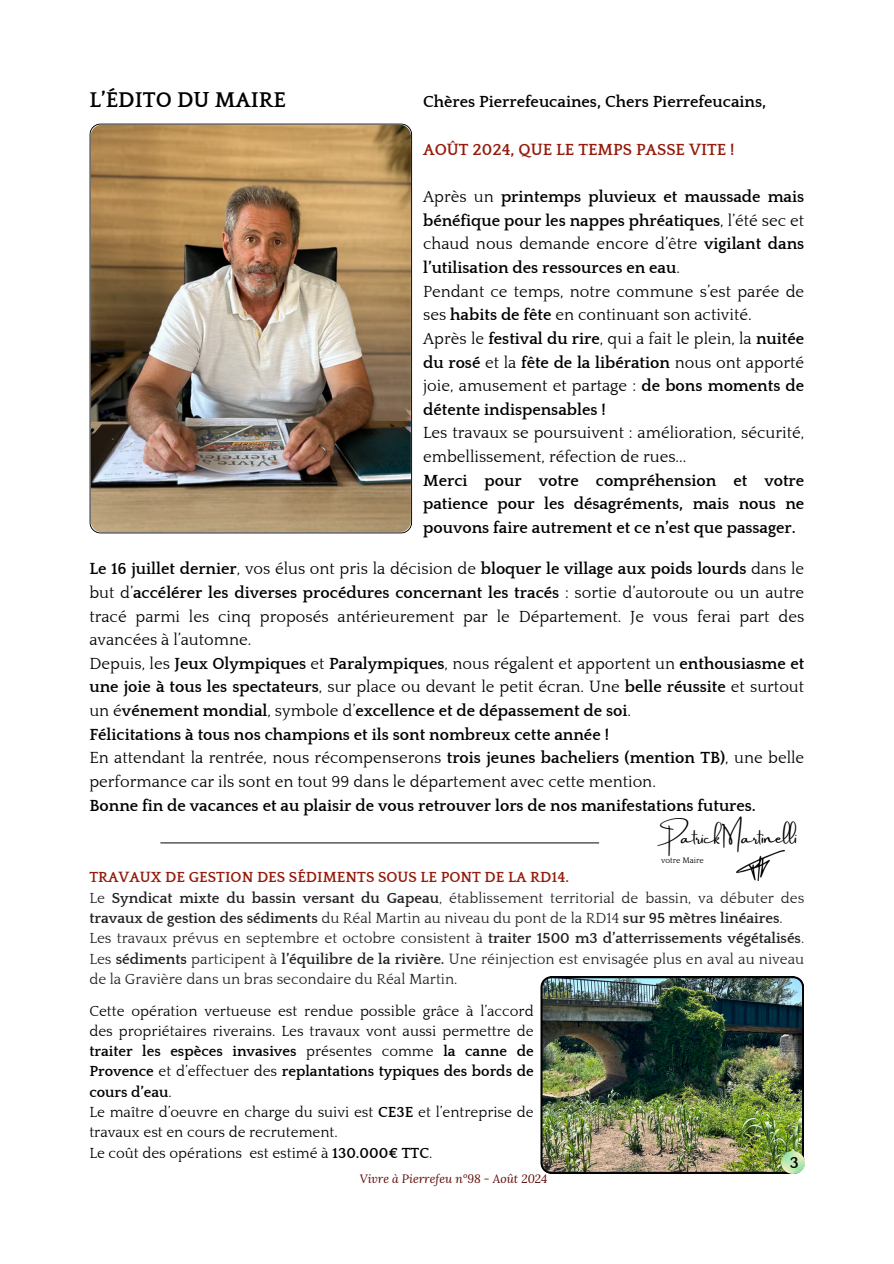
<style>
.page{position:relative;width:894px;height:1264px;background:#fff}
.page>*{position:absolute;margin:0;border:0;box-sizing:border-box;transform-origin:0 0}
.t1{font:700 21.9px "Quattrocento";color:#000001}
.t2{font:17.1px "Amsterdam Two";color:#000001}
.t3{font:700 16.5px/23.7px "Quattrocento";color:#000001}
.t4{font:700 16.5px "Quattrocento";color:#941b0c}
.t5{font:700 16.35px "Quattrocento";color:#000}
.t6{font:15px/20.2px "Quattrocento";color:#222}
.t7{font:15px/20.2px "Quattrocento";color:#000}
.t8{font:italic 12px "Lora";color:#5b0905}
.t9{font:8.25px "Quattrocento";color:#000001}
.s1{font-weight:400}
.s2{font-weight:700;color:#941b0c}
.s3{font-weight:700}
</style>
<div class="page">
<img style="left:89px;top:123px;width:323px;height:410px">
<img style="left:736px;top:850px;width:48px;height:31px">
<img style="left:540px;top:976px;width:263px;height:198px">
<img style="left:781px;top:1151px;width:22px;height:22px">
<hr style="left:160px;top:842px;width:439px;height:1px;background:#222">
<p class="t1" style="left:89px;top:89px;width:198px">L’ÉDITO DU MAIRE</p>
<h4 class="t3" style="left:423px;top:91px;width:344px">Chères Pierrefeucaines, Chers Pierrefeucains,</h4>
<h4 class="t4" style="left:423px;top:141px;width:313px">AOÛT 2024, QUE LE TEMPS PASSE VITE !</h4>
<p class="t3" style="left:423px;top:185px;width:382px"><span class="s1">Après un</span> printemps pluvieux et maussade mais bénéfique pour les nappes phréatiques<span class="s1">, l’été sec et chaud nous demande encore d’être</span> vigilant dans l’utilisation des ressources en eau<span class="s1">.<br>Pendant ce temps, notre commune s’est parée de ses</span> habits de fête <span class="s1">en continuant son activité.<br>Après le</span> festival du rire<span class="s1">, qui a fait le plein, la</span> nuitée du rosé <span class="s1">et la</span> fête de la libération <span class="s1">nous ont apporté joie, amusement et partage :</span> de bons moments de détente indispensables !<br><span class="s1">Les travaux se poursuivent : amélioration, sécurité, embellissement, réfection de rues...<br></span>Merci pour votre compréhension et votre patience pour les désagréments, mais nous ne pouvons faire autrement et ce n’est que passager.</p>
<p class="t3" style="left:89px;top:557px;width:716px">Le 16 juillet dernier<span class="s1">, vos élus ont pris la décision de</span> bloquer le village aux poids lourds <span class="s1">dans le but d’</span>accélérer les diverses procédures concernant les tracés <span class="s1">: sortie d’autoroute ou un autre tracé parmi les cinq proposés antérieurement par le Département. Je vous ferai part des avancées à l’automne.<br>Depuis, les</span> Jeux Olympiques <span class="s1">et</span> Paralympiques<span class="s1">, nous régalent et apportent un</span> enthousiasme et une joie à tous les spectateurs<span class="s1">, sur place ou devant le petit écran. Une</span> belle réussite <span class="s1">et surtout un é</span>vénement mondial<span class="s1">, symbole d’</span>excellence et de dépassement de soi<span class="s1">.<br></span>Félicitations à tous nos champions et ils sont nombreux cette année !<br><span class="s1">En attendant la rentrée, nous récompenserons</span> trois jeunes bacheliers (mention TB)<span class="s1">, une belle performance car ils sont en tout 99 dans le département avec cette mention.<br></span>Bonne fin de vacances et au plaisir de vous retrouver lors de nos manifestations futures.</p>
<h3 class="t2" style="left:661px;top:827px;width:137px">Patrick Martinelli</h3>
<p class="t9" style="left:661px;top:855px;width:44px">votre Maire</p>
<p class="t6" style="left:89px;top:868px;width:716px"><span class="s2">TRAVAUX DE GESTION DES SÉDIMENTS SOUS LE PONT DE LA RD14.<br></span>Le <span class="s3">Syndicat mixte du bassin versant du Gapeau</span>, établissement territorial de bassin, va débuter des <span class="s3">travaux de gestion des sédiments</span> du Réal Martin au niveau du pont de la RD14 <span class="s3">sur 95 mètres linéaires</span>.<br>Les travaux prévus en septembre et octobre consistent à <span class="s3">traiter 1500 m3 d’atterrissements végétalisés</span>.<br>Les <span class="s3">sédiments</span> participent à <span class="s3">l’équilibre de la rivière.</span> Une réinjection est envisagée plus en aval au niveau de la Gravière dans un bras secondaire du Réal Martin.</p>
<p class="t7" style="left:89px;top:1001px;width:446px">Cette opération vertueuse est rendue possible grâce à l’accord des propriétaires riverains. Les travaux vont aussi permettre de <span class="s3">traiter les espèces invasives</span> présentes comme <span class="s3">la canne de Provence</span> et d’effectuer des <span class="s3">replantations typiques des bords de cours d’eau</span>.<br>Le maître d’oeuvre en charge du suivi est <span class="s3">CE3E</span> et l’entreprise de travaux est en cours de recrutement.<br>Le coût des opérations est estimé à <span class="s3">130.000€ TTC</span>.</p>
<h5 class="t5" style="left:789px;top:1153px;width:10px">3</h5>
<h4 class="t8" style="left:359px;top:1170px;width:189px">Vivre à Pierrefeu n°98 - Août 2024</h4>
</div>
